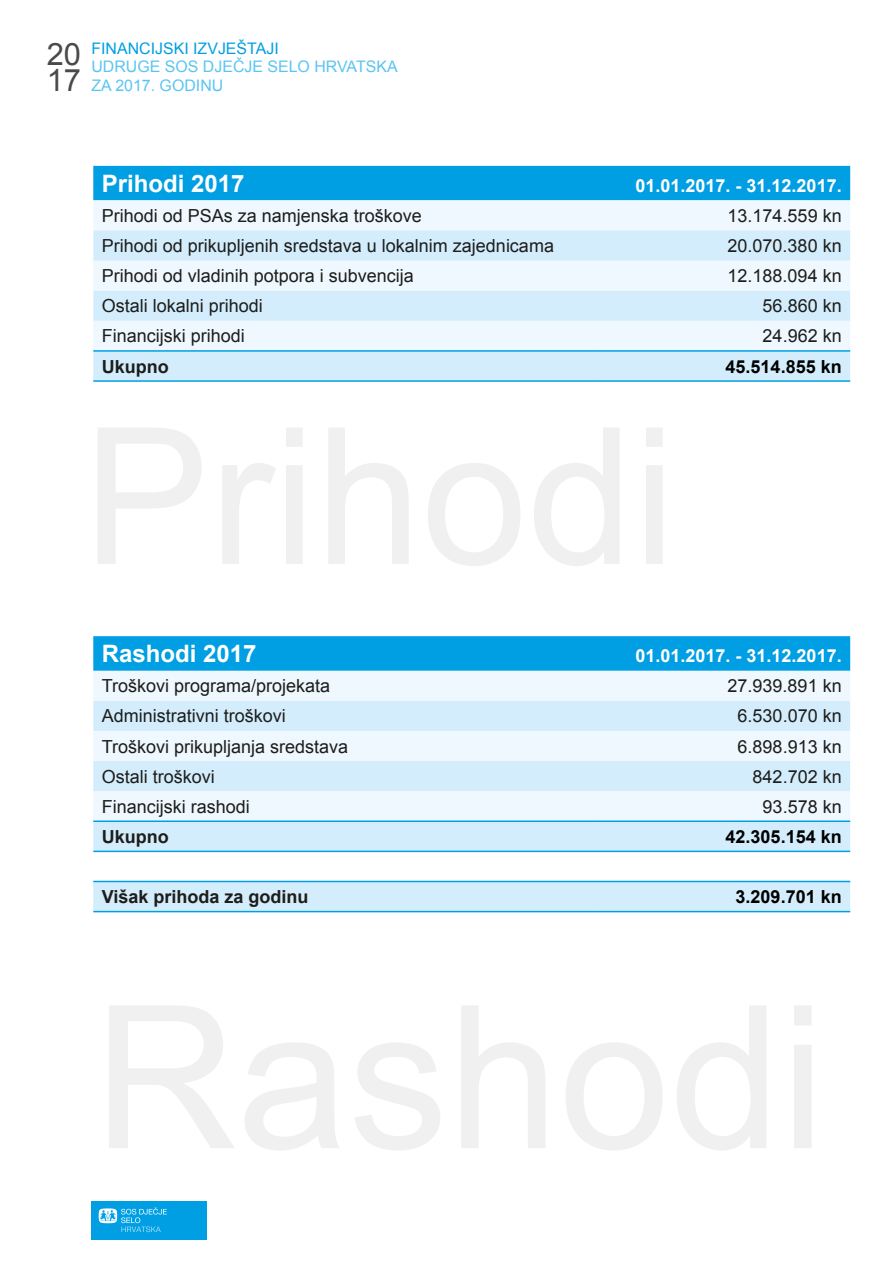
<style>
.page{position:relative;width:893px;height:1263px;background:#fff}
.page>*{position:absolute;margin:0;border:0;box-sizing:border-box;transform-origin:0 0}
.t1{font:30.75px/25.7px "Arial";color:#4a4a49}
.t2{font:700 24px "Arial";color:#fff}
.t3{font:18px "Arial";color:#1d1d1b}
.t4{font:700 18px "Arial";color:#fff}
.t5{font:700 18px "Arial";color:#000}
.t6{font:700 18px "Arial";color:#1d1d1b}
.t7{font:15.9px/18.3px "Arial";color:#5bc5f2}
.t8{font:15.9px "Arial";color:#009fe3}
</style>
<div class="page">
<div style="left:91px;top:1201px;width:116px;height:38px;background:#009fe3"></div>
<svg style="left:99px;top:1207px;width:68px;height:25px"></svg>
<div style="left:93px;top:166px;width:757px;height:34px;background:#009fe3"></div>
<div style="left:93px;top:200px;width:757px;height:30px;background:#eef8fe"></div>
<svg style="left:93px;top:230px;width:757px;height:681px"></svg>
<div style="left:93px;top:636px;width:757px;height:35px;background:#009fe3"></div>
<hr style="left:93px;top:350px;width:502px;height:2px;background:#009fe3">
<hr style="left:595px;top:350px;width:255px;height:2px;background:#009fe3">
<hr style="left:93px;top:380px;width:502px;height:2px;background:#009fe3">
<hr style="left:595px;top:380px;width:255px;height:2px;background:#009fe3">
<hr style="left:93px;top:820px;width:502px;height:2px;background:#009fe3">
<hr style="left:595px;top:820px;width:255px;height:2px;background:#009fe3">
<hr style="left:93px;top:851px;width:502px;height:1px;background:#009fe3">
<hr style="left:595px;top:851px;width:255px;height:1px;background:#009fe3">
<hr style="left:93px;top:881px;width:502px;height:1px;background:#009fe3">
<hr style="left:595px;top:881px;width:255px;height:1px;background:#009fe3">
<hr style="left:93px;top:911px;width:502px;height:1px;background:#009fe3">
<hr style="left:595px;top:911px;width:255px;height:1px;background:#009fe3">
<h1 class="t1" style="left:47px;top:42px;width:36px">20<br>17</h1>
<p class="t8" style="left:91px;top:38px;width:189px">FINANCIJSKI IZVJEŠTAJI</p>
<p class="t7" style="left:91px;top:58px;width:308px">UDRUGE SOS DJEČJE SELO HRVATSKA<br>ZA 2017. GODINU</p>
<h2 class="t2" style="left:102px;top:168px;width:144px">Prihodi 2017</h2>
<p class="t4" style="left:635px;top:174px;width:208px">01.01.2017. - 31.12.2017.</p>
<p class="t3" style="left:102px;top:204px;width:322px">Prihodi od PSAs za namjenska troškove</p>
<p class="t3" style="left:728px;top:204px;width:116px">13.174.559 kn</p>
<p class="t3" style="left:102px;top:234px;width:454px">Prihodi od prikupljenih sredstava u lokalnim zajednicama</p>
<p class="t3" style="left:728px;top:234px;width:116px">20.070.380 kn</p>
<p class="t3" style="left:102px;top:264px;width:314px">Prihodi od vladinih potpora i subvencija</p>
<p class="t3" style="left:728px;top:264px;width:116px">12.188.094 kn</p>
<p class="t3" style="left:102px;top:294px;width:163px">Ostali lokalni prihodi</p>
<p class="t3" style="left:763px;top:294px;width:81px">56.860 kn</p>
<p class="t3" style="left:102px;top:324px;width:145px">Financijski prihodi</p>
<p class="t3" style="left:763px;top:324px;width:81px">24.962 kn</p>
<p class="t6" style="left:102px;top:354px;width:68px">Ukupno</p>
<p class="t5" style="left:726px;top:354px;width:118px">45.514.855 kn</p>
<h2 class="t2" style="left:102px;top:638px;width:156px">Rashodi 2017</h2>
<p class="t4" style="left:635px;top:644px;width:208px">01.01.2017. - 31.12.2017.</p>
<p class="t3" style="left:102px;top:674px;width:230px">Troškovi programa/projekata</p>
<p class="t3" style="left:728px;top:674px;width:116px">27.939.891 kn</p>
<p class="t3" style="left:102px;top:704px;width:186px">Administrativni troškovi</p>
<p class="t3" style="left:738px;top:704px;width:106px">6.530.070 kn</p>
<p class="t3" style="left:102px;top:734px;width:248px">Troškovi prikupljanja sredstava</p>
<p class="t3" style="left:738px;top:734px;width:106px">6.898.913 kn</p>
<p class="t3" style="left:102px;top:764px;width:115px">Ostali troškovi</p>
<p class="t3" style="left:753px;top:764px;width:91px">842.702 kn</p>
<p class="t3" style="left:102px;top:795px;width:150px">Financijski rashodi</p>
<p class="t3" style="left:763px;top:795px;width:81px">93.578 kn</p>
<p class="t6" style="left:102px;top:825px;width:68px">Ukupno</p>
<p class="t5" style="left:726px;top:825px;width:118px">42.305.154 kn</p>
<p class="t6" style="left:102px;top:885px;width:208px">Višak prihoda za godinu</p>
<p class="t5" style="left:736px;top:885px;width:108px">3.209.701 kn</p>
</div>
